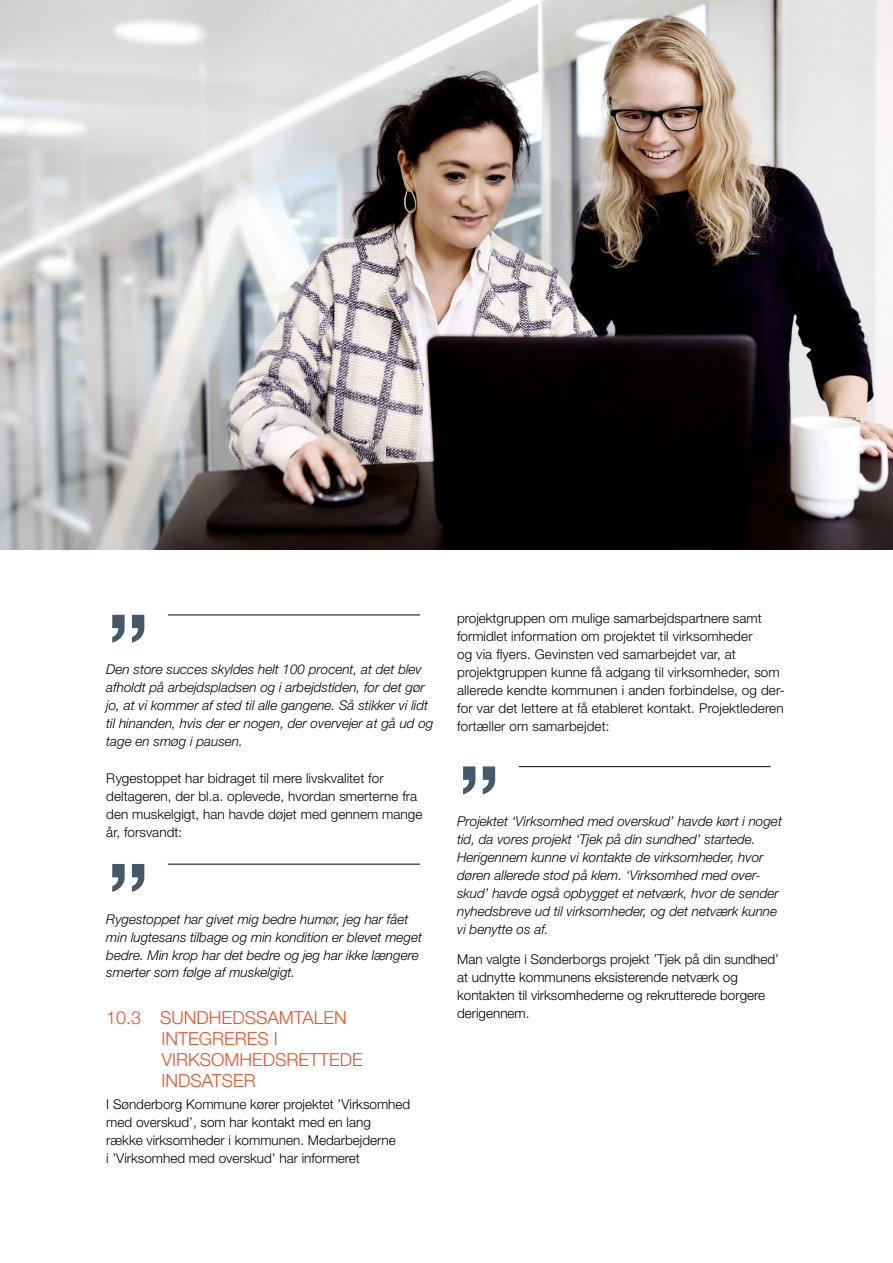
<style>
.page{position:relative;width:893px;height:1263px;background:#fff}
.page>*{position:absolute;margin:0;border:0;box-sizing:border-box;transform-origin:0 0}
.t1{font:500 99px "Helvetica Neue LT Std";color:#445a6a}
.t2{font:300 18px/21px "Helvetica Neue LT Std";color:#f04e23}
.t3{font:300 13.5px/18px "Helvetica Neue LT Std";letter-spacing:.005em;color:#000}
.t4{font:italic 300 13.5px/18px "Helvetica Neue LT Std";color:#000}
</style>
<div class="page">
<img style="left:0;top:0;width:893px;height:550px">
<hr style="left:168px;top:864px;width:252px;height:1px;background:#000">
<hr style="left:519px;top:766px;width:252px;height:1px;background:#000">
<hr style="left:168px;top:615px;width:252px;height:1px;background:#000">
<h1 class="t1" style="left:106px;top:591px;width:45px">”</h1>
<p class="t4" style="left:106px;top:660px;width:329px">Den store succes skyldes helt 100 procent, at det blev afholdt på arbejdspladsen og i arbejdstiden, for det gør jo, at vi kommer af sted til alle gangene. Så stikker vi lidt til hinanden, hvis der er nogen, der overvejer at gå ud og tage en smøg i pausen.</p>
<p class="t3" style="left:106px;top:769px;width:318px">Rygestoppet har bidraget til mere livskvalitet for deltageren, der bl.a. oplevede, hvordan smerterne fra den muskelgigt, han havde døjet med gennem mange år, forsvandt:</p>
<h1 class="t1" style="left:106px;top:840px;width:45px">”</h1>
<p class="t4" style="left:106px;top:909px;width:317px">Rygestoppet har givet mig bedre humør, jeg har fået min lugtesans tilbage og min kondition er blevet meget bedre. Min krop har det bedre og jeg har ikke længere smerter som følge af muskelgigt.</p>
<h2 class="t2" style="left:161px;top:1006px;width:203px;text-indent:-55px">10.3 SUNDHEDSSAMTALEN<br>INTEGRERES I<br>VIRKSOMHEDSRETTEDE<br>INDSATSER</h2>
<p class="t3" style="left:106px;top:1095px;width:305px">I Sønderborg Kommune kører projektet ’Virksomhed med overskud’, som har kontakt med en lang række virksomheder i kommunen. Medarbejderne<br>i ’Virksomhed med overskud’ har informeret</p>
<p class="t3" style="left:457px;top:609px;width:329px">projektgruppen om mulige samarbejdspartnere samt formidlet information om projektet til virksomheder<br>og via flyers. Gevinsten ved samarbejdet var, at projektgruppen kunne få adgang til virksomheder, som allerede kendte kommunen i anden forbindelse, og der&shy;for var det lettere at få etableret kontakt. Projektlederen fortæller om samarbejdet:</p>
<h1 class="t1" style="left:457px;top:743px;width:45px">”</h1>
<p class="t4" style="left:457px;top:812px;width:326px">Projektet ‘Virksomhed med overskud’ havde kørt i noget tid, da vores projekt ‘Tjek på din sundhed’ startede.<br>Herigennem kunne vi kontakte de virksomheder, hvor døren allerede stod på klem. ‘Virksomhed med over&shy;skud’ havde også opbygget et netværk, hvor de sender nyhedsbreve ud til virksomheder, og det netværk kunne vi benytte os af.</p>
<p class="t3" style="left:457px;top:950px;width:323px">Man valgte i Sønderborgs projekt ’Tjek på din sundhed’ at udnytte kommunens eksisterende netværk og kontakten til virksomhederne og rekrutterede borgere derigennem.</p>
</div>
